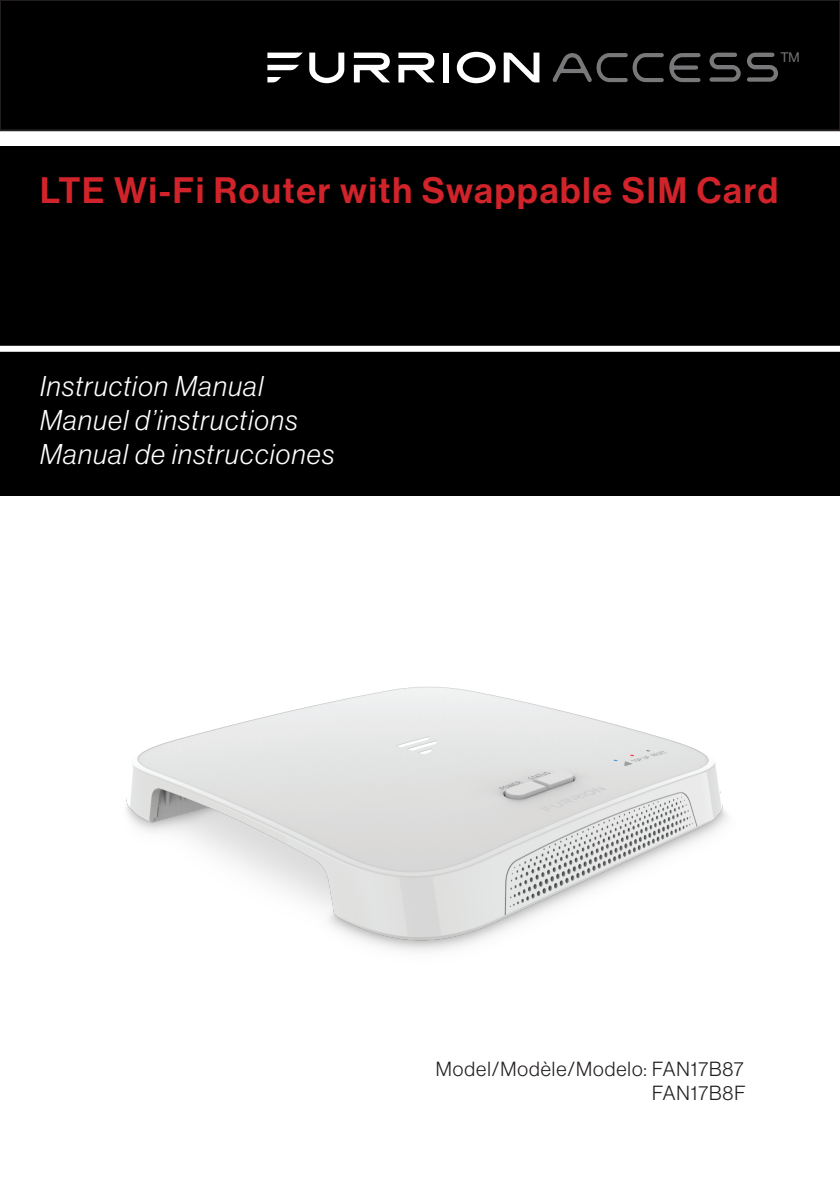
<style>
.page{position:relative;width:840px;height:1191px;background:#fff}
.page>*{position:absolute;margin:0;border:0;box-sizing:border-box;transform-origin:0 0}
.t1{font:36px "N Haas Grotesk DS Pro 65 Md";letter-spacing:.05em;color:#d1232a}
.t2{font:28px/33.6px "N Haas Grotesk DS Pro 46 Lt It";letter-spacing:.05em;color:#fff}
.t3{font:20px/24px "N Haas Grotesk DS Pro 45 Lt";letter-spacing:.05em;color:#231f20;text-align:right}
.t4{font:13.4px "N Haas Grotesk DS Pro 55 Rg";color:#78787a}
</style>
<div class="page">
<div style="left:0;top:0;width:839px;height:130px;background:#000"></div>
<svg style="left:709px;top:53px;width:31px;height:29px"></svg>
<svg style="left:747px;top:53px;width:30px;height:29px"></svg>
<svg style="left:669px;top:53px;width:31px;height:29px"></svg>
<svg style="left:552px;top:53px;width:111px;height:29px"></svg>
<div style="left:442px;top:53px;width:6px;height:29px;background:#fff"></div>
<svg style="left:503px;top:53px;width:36px;height:29px"></svg>
<svg style="left:267px;top:65px;width:32px;height:5px"></svg>
<svg style="left:267px;top:77px;width:14px;height:5px"></svg>
<svg style="left:267px;top:53px;width:35px;height:5px"></svg>
<svg style="left:456px;top:52px;width:39px;height:31px"></svg>
<svg style="left:309px;top:53px;width:35px;height:30px"></svg>
<svg style="left:353px;top:53px;width:37px;height:29px"></svg>
<svg style="left:398px;top:53px;width:36px;height:29px"></svg>
<div style="left:0;top:0;width:839px;height:131px;border:2px solid #231f20"></div>
<div style="left:0;top:146px;width:839px;height:350px;background:#000"></div>
<div style="left:0;top:346px;width:839px;height:6px;background:#fff"></div>
<img style="left:126px;top:686px;width:602px;height:265px">
<p class="t4" style="left:779px;top:50px;width:21px">TM</p>
<p class="t1" style="left:40px;top:169px;width:739px">LTE Wi-Fi Router with Swappable SIM Card</p>
<p class="t2" style="left:40px;top:370px;width:295px">Instruction Manual<br>Manuel d’instructions<br>Manual de instrucciones</p>
<p class="t3" style="left:435px;top:1056px;width:311px">Model/Modèle/Modelo: FAN17B87<br>FAN17B8F</p>
</div>
